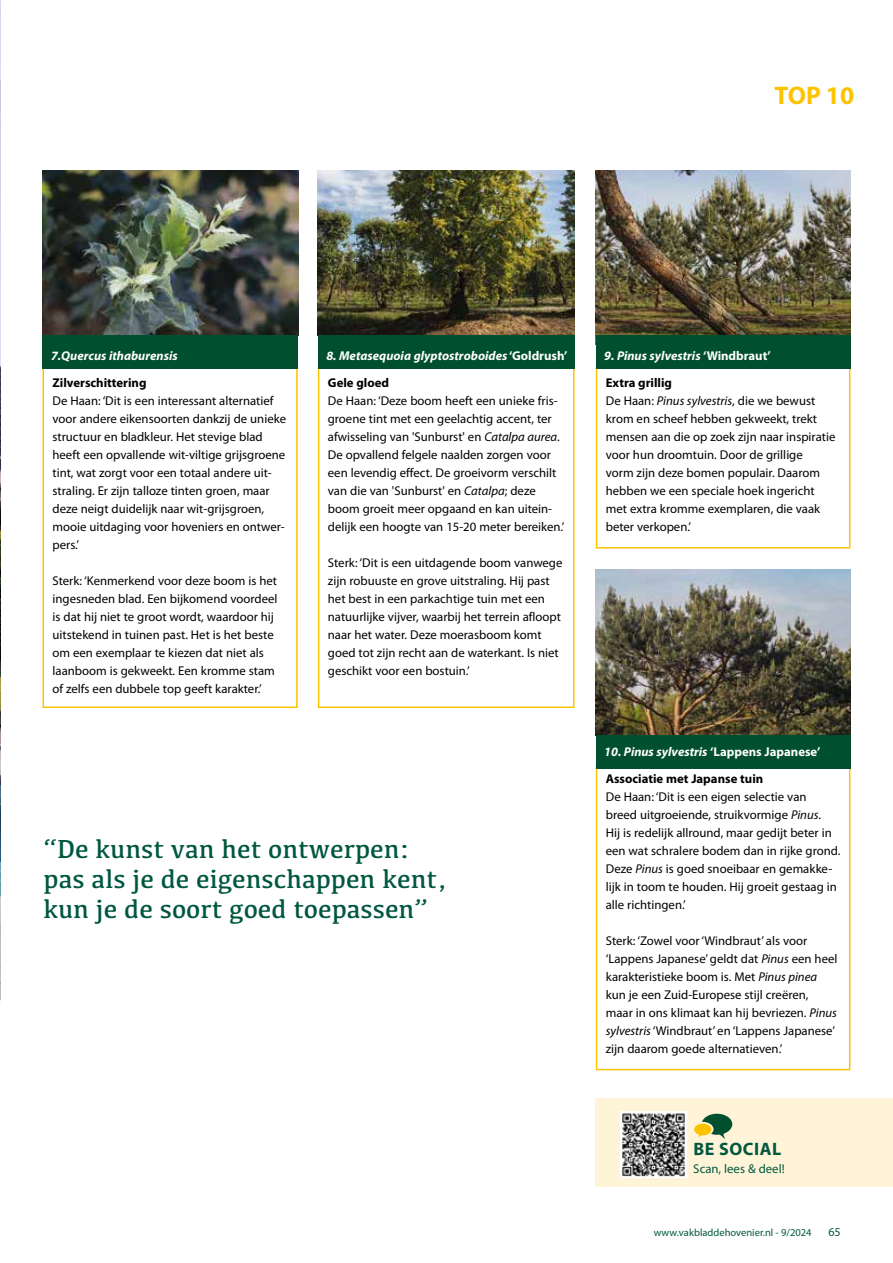
<style>
.page{position:relative;width:893px;height:1263px;background:#fff}
.page>*{position:absolute;margin:0;border:0;box-sizing:border-box;transform-origin:0 0}
.t1{font:27px/30px "Kefa";color:#00573f}
.t2{font:700 25.5px "Myriad Pro";color:#fdc200}
.t3{font:700 18px "Myriad Pro";letter-spacing:.03em;color:#00573f}
.t4{font:12.75px/18px "Myriad Pro";color:#000}
.t5{font:italic 700 12.75px "Myriad Pro";color:#fff}
.t6{font:700 12.75px "Myriad Pro";color:#000}
.t7{font:12.75px "Myriad Pro";color:#00573f}
.t8{font:12px "Myriad Pro";color:#00573f}
.t9{font:10.5px "Myriad Pro";color:#00573f}
.s1{font-style:normal}
.s2{font-style:italic}
.s3{font-weight:700}
</style>
<div class="page">
<div style="left:595px;top:1098px;width:298px;height:89px;background:#fff4d7"></div>
<img style="left:621px;top:1111px;width:65px;height:66px">
<svg style="left:694px;top:1114px;width:38px;height:25px"></svg>
<div style="left:596px;top:366px;width:254px;height:183px;border:2px solid #fdc200"></div>
<div style="left:596px;top:762px;width:254px;height:308px;border:2px solid #fdc200"></div>
<div style="left:43px;top:366px;width:255px;height:342px;border:2px solid #fdc200"></div>
<div style="left:318px;top:367px;width:256px;height:341px;border:2px solid #fdc200"></div>
<img style="left:595px;top:170px;width:255px;height:174px">
<img style="left:596px;top:570px;width:254px;height:166px">
<img style="left:43px;top:170px;width:255px;height:166px">
<img style="left:318px;top:170px;width:256px;height:166px">
<div style="left:596px;top:336px;width:254px;height:33px;background:#004f2e"></div>
<div style="left:596px;top:736px;width:254px;height:33px;background:#004f2e"></div>
<div style="left:43px;top:336px;width:255px;height:33px;background:#004f2e"></div>
<div style="left:318px;top:336px;width:256px;height:33px;background:#004f2e"></div>
<img style="left:0;top:0;width:1px;height:1001px">
<h2 class="t2" style="left:774px;top:79px;width:81px">TOP 10</h2>
<p class="t5" style="left:51px;top:347px;width:128px">7.Quercus ithaburensis</p>
<p class="t5" style="left:326px;top:347px;width:243px">8. Metasequoia glyptostroboides <span class="s1">‘Goldrush’</span></p>
<p class="t6" style="left:53px;top:374px;width:96px">Zilverschittering</p>
<p class="t4" style="left:53px;top:392px;width:235px">De Haan: ‘Dit is een interessant alternatief voor andere eikensoorten dankzij de unieke structuur en bladkleur. Het stevige blad heeft een opvallende wit-viltige grijsgroene tint, wat zorgt voor een totaal andere uit&shy;straling. Er zijn talloze tinten groen, maar deze neigt duidelijk naar wit-grijsgroen, mooie uitdaging voor hoveniers en ontwer&shy;pers.’</p>
<p class="t4" style="left:53px;top:572px;width:227px">Sterk: ‘Kenmerkend voor deze boom is het ingesneden blad. Een bijkomend voordeel is dat hij niet te groot wordt, waardoor hij uitstekend in tuinen past. Het is het beste om een exemplaar te kiezen dat niet als laanboom is gekweekt. Een kromme stam of zelfs een dubbele top geeft karakter.’</p>
<p class="t6" style="left:328px;top:374px;width:63px">Gele gloed</p>
<p class="t4" style="left:328px;top:392px;width:238px">De Haan: ‘Deze boom heeft een unieke fris&shy;groene tint met een geelachtig accent, ter afwisseling van 'Sunburst' en <span class="s2">Catalpa aurea</span>.<br>De opvallend felgele naalden zorgen voor een levendig effect. De groeivorm verschilt van die van 'Sunburst' en <span class="s2">Catalpa</span>; deze boom groeit meer opgaand en kan uitein&shy;delijk een hoogte van 15-20 meter bereiken.’</p>
<p class="t4" style="left:328px;top:554px;width:236px">Sterk: ‘Dit is een uitdagende boom vanwege zijn robuuste en grove uitstraling. Hij past het best in een parkachtige tuin met een natuurlijke vijver, waarbij het terrein afloopt naar het water. Deze moerasboom komt goed tot zijn recht aan de waterkant. Is niet geschikt voor een bostuin.’</p>
<h1 class="t1" style="left:44px;top:833px;width:405px">“De kunst van het ontwerpen: pas als je de eigenschappen kent, kun je de soort goed toepassen”</h1>
<p class="t5" style="left:604px;top:347px;width:168px">9. Pinus sylvestris <span class="s1">‘Windbraut’</span></p>
<p class="t4" style="left:606px;top:374px;width:231px"><span class="s3">Extra grillig<br></span>De Haan: <span class="s2">Pinus sylvestris</span>, die we bewust krom en scheef hebben gekweekt, trekt mensen aan die op zoek zijn naar inspiratie voor hun droomtuin. Door de grillige<br>vorm zijn deze bomen populair. Daarom hebben we een speciale hoek ingericht met extra kromme exemplaren, die vaak beter verkopen.’</p>
<p class="t5" style="left:604px;top:743px;width:218px">10. Pinus sylvestris <span class="s1">‘Lappens Japanese’</span></p>
<p class="t6" style="left:606px;top:770px;width:159px">Associatie met Japanse tuin</p>
<p class="t4" style="left:606px;top:788px;width:236px">De Haan: ‘Dit is een eigen selectie van breed uitgroeiende, struikvormige <span class="s2">Pinus</span>.<br>Hij is redelijk allround, maar gedijt beter in een wat schralere bodem dan in rijke grond.<br>Deze <span class="s2">Pinus</span> is goed snoeibaar en gemakke&shy;lijk in toom te houden. Hij groeit gestaag in alle richtingen.’</p>
<p class="t4" style="left:606px;top:932px;width:233px">Sterk: ‘Zowel voor ‘Windbraut’ als voor ‘Lappens Japanese’ geldt dat <span class="s2">Pinus</span> een heel karakteristieke boom is. Met <span class="s2">Pinus pinea </span>kun je een Zuid-Europese stijl creëren, maar in ons klimaat kan hij bevriezen. <span class="s2">Pinus sylvestris</span> ‘Windbraut’ en ‘Lappens Japanese’ zijn daarom goede alternatieven.’</p>
<h3 class="t3" style="left:693px;top:1137px;width:89px">BE SOCIAL</h3>
<p class="t7" style="left:693px;top:1161px;width:93px">Scan, lees &amp; deel!</p>
<p class="t9" style="left:654px;top:1226px;width:159px">www.vakbladdehovenier.nl - 9/2024</p>
<p class="t8" style="left:828px;top:1224px;width:14px">65</p>
</div>
